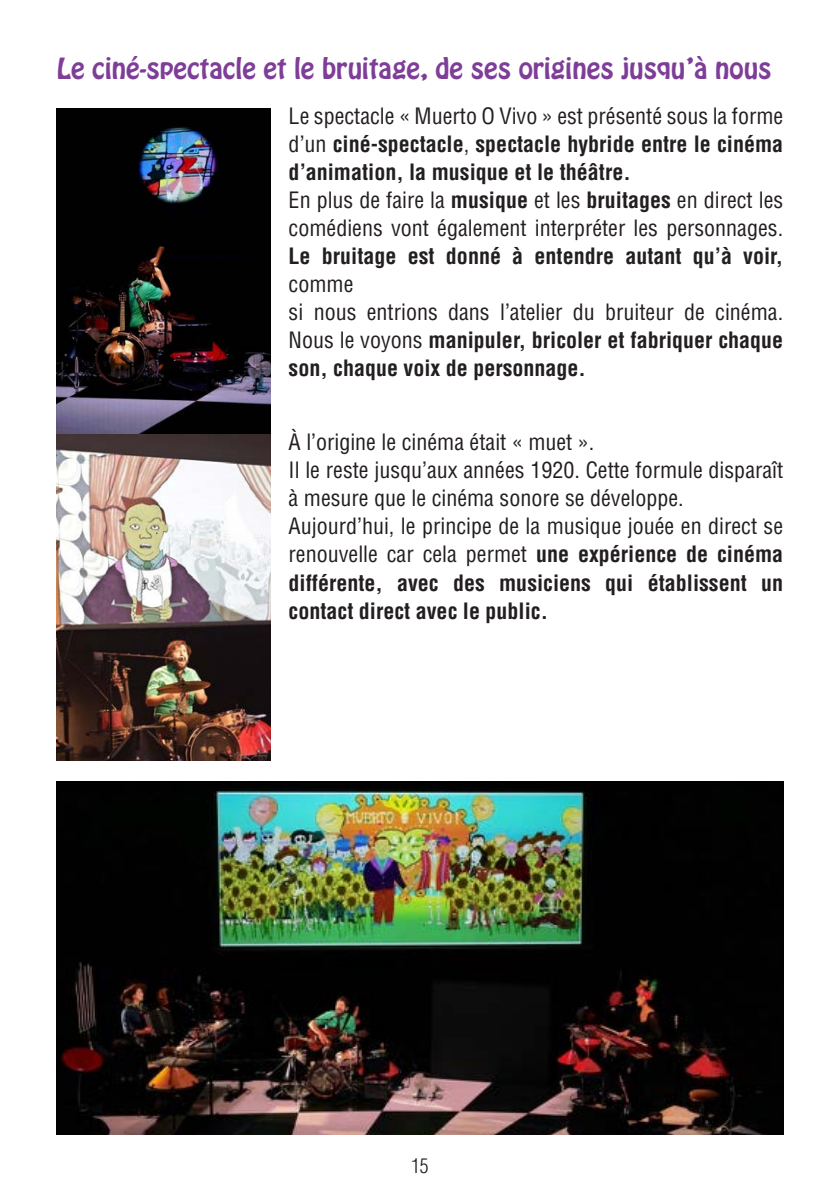
<style>
.page{position:relative;width:840px;height:1191px;background:#fff}
.page>*{position:absolute;margin:0;border:0;box-sizing:border-box;transform-origin:0 0}
.t1{font:25.8px "Hobo Std";color:#7e3e98}
.t2{font:700 condensed 22px/28px "Helvetica LT Std";color:#231f20;text-align:justify}
.t3{font:condensed 22px/28px "Helvetica LT Std";color:#231f20;text-align:justify}
.t4{font:300 condensed 20px "Helvetica LT Std";color:#231f20}
.s1{font-weight:400}
.s2{font-weight:700}
</style>
<div class="page">
<img style="left:57px;top:108px;width:213px;height:653px">
<img style="left:57px;top:781px;width:725px;height:353px">
<p class="t1" style="left:57px;top:50px;width:716px">Le ciné-spectacle et le bruitage, de ses origines jusqu’à nous</p>
<p class="t2" style="left:288px;top:102px;width:496px"><span class="s1">Le spectacle « Muerto O Vivo » est présenté sous la forme d’un</span> ciné-spectacle<span class="s1">,</span> spectacle hybride entre le cinéma d’animation, la musique et le théâtre.</p>
<p class="t3" style="left:288px;top:186px;width:496px">En plus de faire la <span class="s2">musique</span> et les <span class="s2">bruitages</span> en direct les comédiens vont également interpréter les personnages.<br><span class="s2">Le bruitage est donné à entendre autant qu’à voir, </span>comme</p>
<p class="t2" style="left:288px;top:298px;width:496px"><span class="s1">si nous entrions dans l’atelier du bruiteur de cinéma.<br>Nous le voyons</span> manipuler, bricoler et fabriquer chaque son, chaque voix de personnage.</p>
<p class="t3" style="left:288px;top:428px;width:307px">À l’origine le cinéma était « muet ».</p>
<p class="t3" style="left:288px;top:456px;width:496px">Il le reste jusqu’aux années 1920. Cette formule disparaît à mesure que le cinéma sonore se développe.</p>
<p class="t2" style="left:288px;top:512px;width:496px"><span class="s1">Aujourd’hui, le principe de la musique jouée en direct se renouvelle car cela permet</span> une expérience de cinéma différente, avec des musiciens qui établissent un contact direct avec le public.</p>
<p class="t4" style="left:411px;top:1152px;width:19px">15</p>
</div>
